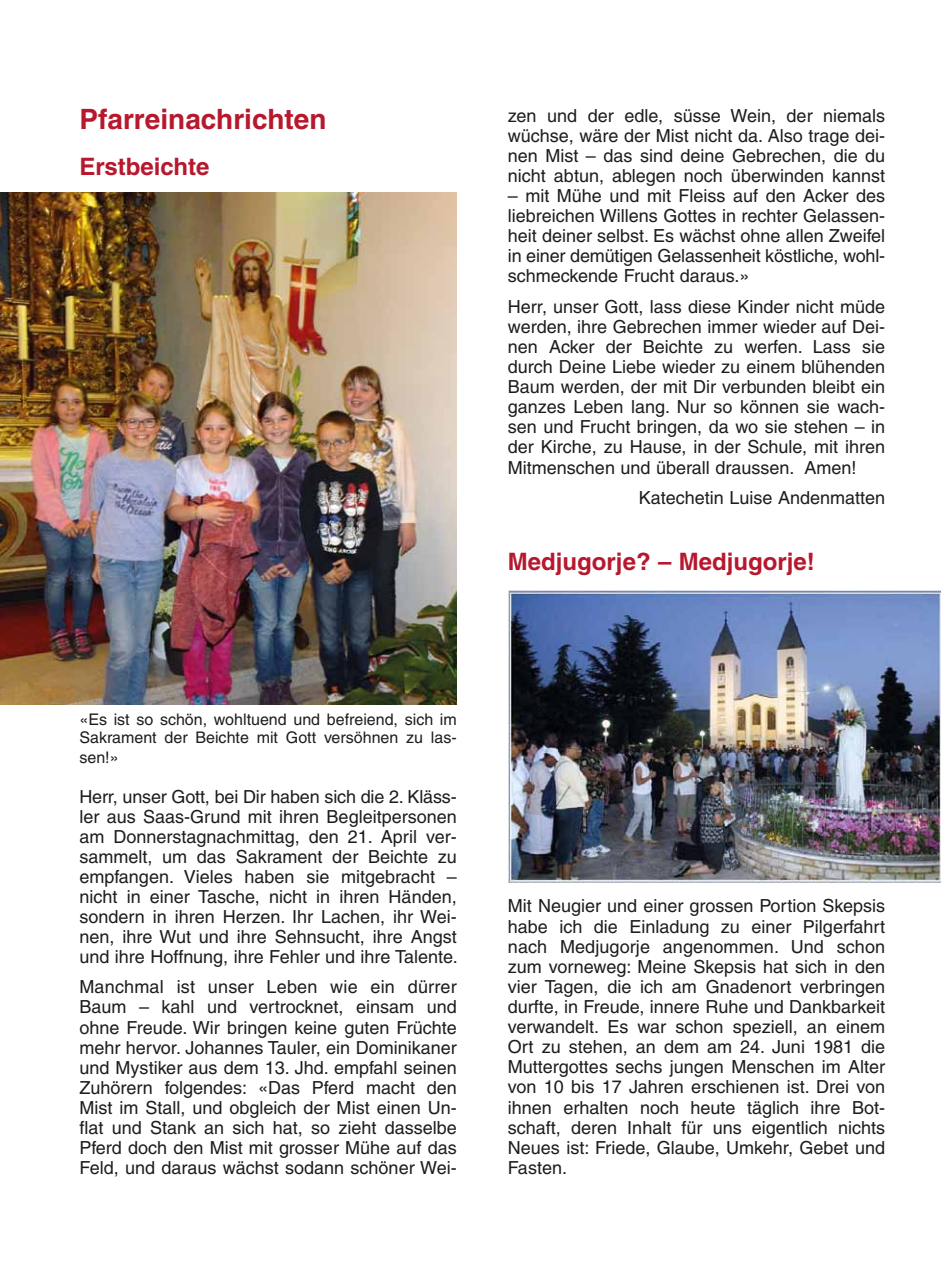
<style>
.page{position:relative;width:942px;height:1276px;background:#fff}
.page>*{position:absolute;margin:0;border:0;box-sizing:border-box;transform-origin:0 0}
.t1{font:700 28px "Helvetica";color:#b7182e}
.t2{font:700 24px "Helvetica";color:#b7182e}
.t3{font:18px/20.2px "Helvetica";color:#1d1d1b;text-align:justify}
.t4{font:16px/18px "Helvetica";color:#1d1d1b}
</style>
<div class="page">
<img style="left:0;top:193px;width:456px;height:511px">
<img style="left:508px;top:591px;width:432px;height:291px">
<h1 class="t1" style="left:79px;top:102px;width:248px">Pfarreinachrichten</h1>
<h2 class="t2" style="left:79px;top:152px;width:132px">Erstbeichte</h2>
<p class="t3" style="left:507px;top:105px;width:379px">zen und der edle, süsse Wein, der niemals wüchse, wäre der Mist nicht da. Also trage dei&shy;nen Mist – das sind deine Gebrechen, die du nicht abtun, ablegen noch überwinden kannst</p>
<p class="t3" style="left:507px;top:185px;width:379px">– mit Mühe und mit Fleiss auf den Acker des liebreichen Willens Gottes in rechter Gelassen&shy;heit deiner selbst. Es wächst ohne allen Zweifel in einer demütigen Gelassenheit köstliche, wohl&shy;schmeckende Frucht daraus.»</p>
<p class="t3" style="left:507px;top:296px;width:379px">Herr, unser Gott, lass diese Kinder nicht müde werden, ihre Gebrechen immer wieder auf Dei&shy;nen Acker der Beichte zu werfen. Lass sie durch Deine Liebe wieder zu einem blühenden Baum werden, der mit Dir verbunden bleibt ein ganzes Leben lang. Nur so können sie wach&shy;sen und Frucht bringen, da wo sie stehen – in der Kirche, zu Hause, in der Schule, mit ihren Mitmenschen und überall draussen. Amen!</p>
<p class="t3" style="left:638px;top:487px;width:248px">Katechetin Luise Andenmatten</p>
<h2 class="t2" style="left:507px;top:547px;width:308px">Medjugorje? – Medjugorje!</h2>
<p class="t4" style="left:79px;top:710px;width:379px">«Es ist so schön, wohltuend und befreiend, sich im<br>Sakrament der Beichte mit Gott versöhnen zu las-</p>
<p class="t4" style="left:79px;top:748px;width:41px">sen!»</p>
<p class="t3" style="left:79px;top:786px;width:380px">Herr, unser Gott, bei Dir haben sich die 2. Kläss&shy;ler aus Saas-Grund mit ihren Begleitpersonen am Donnerstagnachmittag, den 21. April ver&shy;sammelt, um das Sakrament der Beichte zu empfangen. Vieles haben sie mitgebracht – nicht in einer Tasche, nicht in ihren Händen, sondern in ihren Herzen. Ihr Lachen, ihr Wei&shy;nen, ihre Wut und ihre Sehnsucht, ihre Angst und ihre Hoffnung, ihre Fehler und ihre Talente.</p>
<p class="t3" style="left:79px;top:977px;width:379px">Manchmal ist unser Leben wie ein dürrer Baum – kahl und vertrocknet, einsam und ohne Freude. Wir bringen keine guten Früchte mehr hervor. Johannes Tauler, ein Dominikaner und Mystiker aus dem 13. Jhd. empfahl seinen Zuhörern folgendes: «Das Pferd macht den Mist im Stall, und obgleich der Mist einen Un - flat und Stank an sich hat, so zieht dasselbe Pferd doch den Mist mit grosser Mühe auf das Feld, und daraus wächst sodann schöner Wei-</p>
<p class="t3" style="left:507px;top:896px;width:379px">Mit Neugier und einer grossen Portion Skepsis habe ich die Einladung zu einer Pilgerfahrt nach Medjugorje angenommen. Und schon zum vorneweg: Meine Skepsis hat sich in den vier Tagen, die ich am Gnadenort verbringen durfte, in Freude, innere Ruhe und Dankbarkeit verwandelt. Es war schon speziell, an einem Ort zu stehen, an dem am 24. Juni 1981 die Muttergottes sechs jungen Menschen im Alter von 10 bis 17 Jahren erschienen ist. Drei von ihnen erhalten noch heute täglich ihre Bot&shy;schaft, deren Inhalt für uns eigentlich nichts Neues ist: Friede, Glaube, Umkehr, Gebet und Fasten.</p>
</div>
